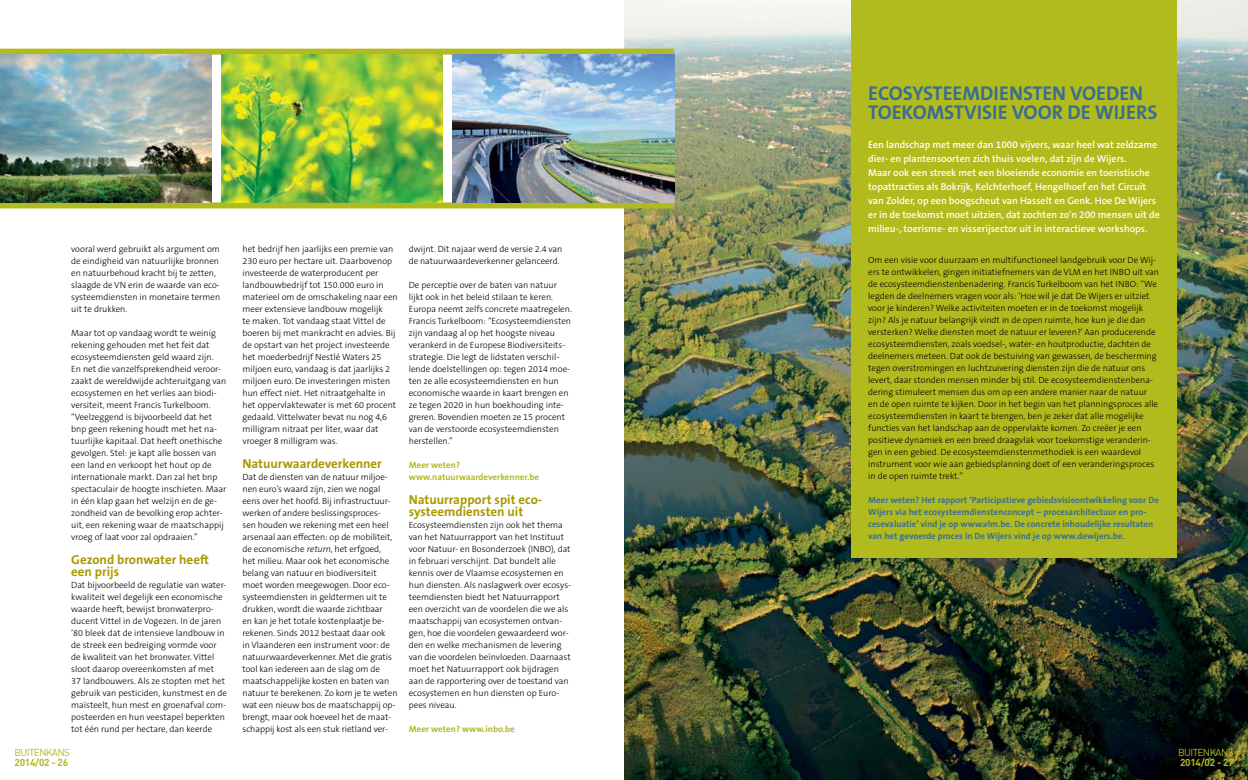
<style>
.page{position:relative;width:1248px;height:780px;background:#fff}
.page>*{position:absolute;margin:0;border:0;box-sizing:border-box;transform-origin:0 0}
.t1{font:700 20px/19px "The Sans B7";color:#3b6e8f}
.t2{font:700 13px/12px "The Sans B7";color:#a89900}
.t3{font:600 10px/14px "The Sans B6";color:#fff}
.t4{font:10px "DIN";letter-spacing:-.06em;color:#b2bb1e}
.t5{font:700 10px "DIN";letter-spacing:-.025em;color:#b2bb1e}
.t6{font:300 9px/12px "The Sans B3";color:#000}
.t7{font:700 9px/12px "The Sans B7";color:#3b6e8f}
.t8{font:700 9px/12px "The Sans B7";color:#b2bb1e}
.s1{font-style:italic}
</style>
<div class="page">
<img style="left:624px;top:0;width:623px;height:780px">
<div style="left:851px;top:0;width:325px;height:557px;background:#b2bb1e"></div>
<div style="left:0;top:202px;width:674px;height:6px;background:#b2bb1e"></div>
<div style="left:0;top:49px;width:674px;height:6px;background:#b2bb1e"></div>
<img style="left:221px;top:55px;width:222px;height:147px">
<img style="left:452px;top:55px;width:222px;height:147px">
<img style="left:0;top:55px;width:212px;height:147px">
<p class="t6" style="left:71px;top:243px;width:150px">vooral werd gebruikt als argument om de eindigheid van natuurlijke bronnen en natuurbehoud kracht bij te zetten, slaagde de VN erin de waarde van eco&shy;systeemdiensten in monetaire termen uit te drukken.</p>
<p class="t6" style="left:71px;top:327px;width:157px">Maar tot op vandaag wordt te weinig rekening gehouden met het feit dat ecosysteemdiensten geld waard zijn.<br>En net die vanzelfsprekendheid veroor&shy;zaakt de wereldwijde achteruitgang van ecosystemen en het verlies aan biodi&shy;versiteit, meent Francis Turkelboom. “Veelzeggend is bijvoorbeeld dat het bnp geen rekening houdt met het na&shy;tuurlijke kapitaal. Dat heeft onethische gevolgen. Stel: je kapt alle bossen van een land en verkoopt het hout op de internationale markt. Dan zal het bnp spectaculair de hoogte inschieten. Maar in één klap gaan het welzijn en de ge&shy;zondheid van de bevolking erop achter&shy;uit, een rekening waar de maatschappij vroeg of laat voor zal opdraaien.”</p>
<h2 class="t2" style="left:71px;top:554px;width:139px">Gezond bronwater heeft een prijs</h2>
<p class="t6" style="left:71px;top:579px;width:157px">Dat bijvoorbeeld de regulatie van water&shy;kwaliteit wel degelijk een economische waarde heeft, bewijst bronwaterpro&shy;ducent Vittel in de Vogezen. In de jaren ’80 bleek dat de intensieve landbouw in de streek een bedreiging vormde voor de kwaliteit van het bronwater. Vittel sloot daarop overeenkomsten af met<br>37 landbouwers. Als ze stopten met het gebruik van pesticiden, kunstmest en de maïsteelt, hun mest en groenafval com&shy;posteerden en hun veestapel beperkten tot één rund per hectare, dan keerde</p>
<p class="t4" style="left:15px;top:746px;width:57px">BUITENKANS</p>
<p class="t5" style="left:15px;top:756px;width:55px">2014/02 - 26</p>
<p class="t6" style="left:242px;top:243px;width:157px">het bedrijf hen jaarlijks een premie van 230 euro per hectare uit. Daarbovenop investeerde de waterproducent per landbouwbedrijf tot 150.000 euro in materieel om de omschakeling naar een meer extensieve landbouw mogelijk<br>te maken. Tot vandaag staat Vittel de boeren bij met mankracht en advies. Bij de opstart van het project investeerde het moederbedrijf Nestlé Waters 25 miljoen euro, vandaag is dat jaarlijks 2 miljoen euro. De investeringen misten hun effect niet. Het nitraatgehalte in het oppervlaktewater is met 60 procent gedaald. Vittelwater bevat nu nog 4,6 milligram nitraat per liter, waar dat vroeger 8 milligram was.</p>
<h2 class="t2" style="left:242px;top:458px;width:141px">Natuurwaardeverkenner</h2>
<p class="t6" style="left:242px;top:471px;width:157px">Dat de diensten van de natuur miljoe&shy;nen euro’s waard zijn, zien we nogal eens over het hoofd. Bij infrastructuur&shy;werken of andere beslissingsproces-<br>sen houden we rekening met een heel arsenaal aan effecten: op de mobiliteit, de economische <span class="s1">return</span>, het erfgoed,<br>het milieu. Maar ook het economische belang van natuur en biodiversiteit moet worden meegewogen. Door eco&shy;systeemdiensten in geldtermen uit te drukken, wordt die waarde zichtbaar<br>en kan je het totale kostenplaatje be&shy;rekenen. Sinds 2012 bestaat daar ook<br>in Vlaanderen een instrument voor: de natuurwaardeverkenner. Met die gratis tool kan iedereen aan de slag om de maatschappelijke kosten en baten van natuur te berekenen. Zo kom je te weten wat een nieuw bos de maatschappij op&shy;brengt, maar ook hoeveel het de maat&shy;schappij kost als een stuk rietland ver-</p>
<p class="t6" style="left:409px;top:243px;width:155px">dwijnt. Dit najaar werd de versie 2.4 van de natuurwaardeverkenner gelanceerd.</p>
<p class="t6" style="left:409px;top:279px;width:165px">De perceptie over de baten van natuur lijkt ook in het beleid stilaan te keren.<br>Europa neemt zelfs concrete maatregelen.<br>Francis Turkelboom: “Ecosysteemdiensten zijn vandaag al op het hoogste niveau verankerd in de Europese Biodiversiteits&shy;strategie. Die legt de lidstaten verschil&shy;lende doelstellingen op: tegen 2014 moe&shy;ten ze alle ecosysteemdiensten en hun economische waarde in kaart brengen en ze tegen 2020 in hun boekhouding inte&shy;greren. Bovendien moeten ze 15 procent van de verstoorde ecosysteemdiensten herstellen.”</p>
<p class="t8" style="left:409px;top:459px;width:132px">Meer weten? www.natuurwaardeverkenner.be</p>
<h2 class="t2" style="left:409px;top:494px;width:135px">Natuurrapport spit eco&shy;systeemdiensten uit</h2>
<p class="t6" style="left:409px;top:519px;width:164px">Ecosysteemdiensten zijn ook het thema van het Natuurrapport van het Instituut voor Natuur- en Bosonderzoek (INBO), dat in februari verschijnt. Dat bundelt alle kennis over de Vlaamse ecosystemen en hun diensten. Als naslagwerk over ecosys&shy;teemdiensten biedt het Natuurrapport een overzicht van de voordelen die we als maatschappij van ecosystemen ontvan&shy;gen, hoe die voordelen gewaardeerd wor&shy;den en welke mechanismen de levering van die voordelen beïnvloeden. Daarnaast moet het Natuurrapport ook bijdragen aan de rapportering over de toestand van ecosystemen en hun diensten op Euro&shy;pees niveau.</p>
<p class="t8" style="left:409px;top:723px;width:108px">Meer weten? www.inbo.be</p>
<h1 class="t1" style="left:868px;top:84px;width:291px">ECOSYSTEEMDIENSTEN VOEDEN<br>TOEKOMSTVISIE VOOR DE WIJERS</h1>
<p class="t3" style="left:868px;top:138px;width:293px">Een landschap met meer dan 1000 vijvers, waar heel wat zeldzame dier- en plantensoorten zich thuis voelen, dat zijn de Wijers.<br>Maar ook een streek met een bloeiende economie en toeristische topattracties als Bokrijk, Kelchterhoef, Hengelhoef en het Circuit van Zolder, op een boogscheut van Hasselt en Genk. Hoe De Wijers er in de toekomst moet uitzien, dat zochten zo’n 200 mensen uit de milieu-, toerisme- en visserijsector uit in interactieve workshops.</p>
<p class="t6" style="left:868px;top:255px;width:292px">Om een visie voor duurzaam en multifunctioneel landgebruik voor De Wij&shy;ers te ontwikkelen, gingen initiatiefnemers van de VLM en het INBO uit van de ecosysteemdienstenbenadering. Francis Turkelboom van het INBO: “We legden de deelnemers vragen voor als: ‘Hoe wil je dat De Wijers er uitziet voor je kinderen? Welke activiteiten moeten er in de toekomst mogelijk zijn? Als je natuur belangrijk vindt in de open ruimte, hoe kun je die dan versterken? Welke diensten moet de natuur er leveren?’ Aan producerende ecosysteemdiensten, zoals voedsel-, water- en houtproductie, dachten de deelnemers meteen. Dat ook de bestuiving van gewassen, de bescherming tegen overstromingen en luchtzuivering diensten zijn die de natuur ons levert, daar stonden mensen minder bij stil. De ecosysteemdienstenbena&shy;dering stimuleert mensen dus om op een andere manier naar de natuur<br>en de open ruimte te kijken. Door in het begin van het planningsproces alle ecosysteemdiensten in kaart te brengen, ben je zeker dat alle mogelijke functies van het landschap aan de oppervlakte komen. Zo creëer je een positieve dynamiek en een breed draagvlak voor toekomstige veranderin&shy;gen in een gebied. De ecosysteemdienstenmethodiek is een waardevol instrument voor wie aan gebiedsplanning doet of een veranderingsproces in de open ruimte trekt.”</p>
<p class="t7" style="left:868px;top:494px;width:292px">Meer weten? Het rapport ‘Participatieve gebiedsvisieontwikkeling voor De Wijers via het ecosysteemdienstenconcept – procesarchitectuur en pro&shy;cesevaluatie’ vind je op www.vlm.be. De concrete inhoudelijke resultaten van het gevoerde proces in De Wijers vind je op www.dewijers.be.</p>
<p class="t4" style="left:1177px;top:746px;width:57px">BUITENKANS</p>
<p class="t5" style="left:1179px;top:756px;width:55px">2014/02 - 27</p>
</div>
